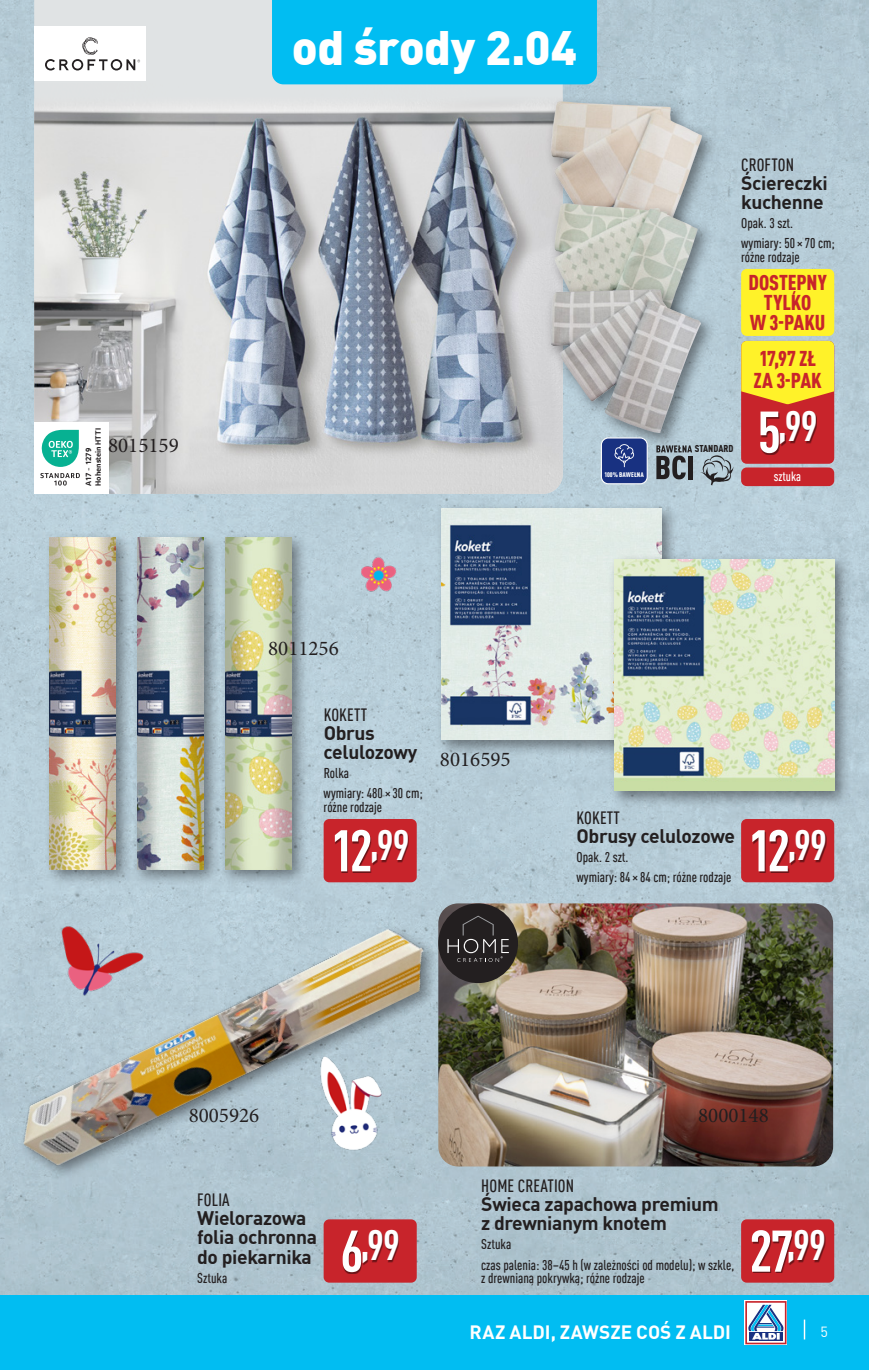
<style>
.page{position:relative;width:869px;height:1370px;background:#fff}
.page>*{position:absolute;margin:0;border:0;box-sizing:border-box;transform-origin:0 0}
.t1{font:700 condensed 57.75px "DIN Pro";color:#fff}
.t2{font:900 47.25px "DIN Pro";letter-spacing:-.01em;color:#fff}
.t3{font:700 condensed 42px "DIN Pro";color:#fff}
.t4{font:21px "Minion Pro";color:#231f20}
.t5{font:900 condensed 21px/19.9px "DIN Pro";letter-spacing:-.005em;color:#c8242b;text-align:center}
.t6{font:700 19.25px/19.2px "DIN Pro";letter-spacing:-.02em;color:#231f20}
.t7{font:700 18.9px "DIN Pro";letter-spacing:.005em;color:#fff}
.t8{font:500 condensed 17.5px "DIN Pro";letter-spacing:.01em;color:#231f20}
.t9{font:14.35px "DIN Pro";color:#fff}
.t10{font:500 condensed 14px/20.1px "DIN Pro";color:#231f20}
.t11{font:500 condensed 13.12px "DIN Pro";color:#fff}
.t12{font:900 condensed 9.8px "DIN Pro";color:#231f20}
.t13{font:700 8.05px/9.6px "Foco";color:#231f20}
.t14{font:900 condensed 6.65px "DIN Pro";letter-spacing:.005em;color:#fff}
.s1{font-size:57.75px}
.s2{font-size:40.25px}
</style>
<div class="page">
<img style="left:1px;top:0;width:867px;height:1295px">
<img style="left:0;top:0;width:1px;height:1369px">
<div style="left:34px;top:0;width:238px;height:83px;background:#e0e3e4"></div>
<img style="left:34px;top:83px;width:528px;height:411px">
<img style="left:438px;top:903px;width:394px;height:263px">
<div style="left:435px;top:502px;width:244px;height:255px;background:#231f20;opacity:.5"></div>
<img style="left:441px;top:509px;width:220px;height:230px">
<div style="left:608px;top:553px;width:243px;height:255px;background:#231f20;opacity:.5"></div>
<img style="left:614px;top:559px;width:220px;height:231px">
<div style="left:544px;top:95px;width:174px;height:173px;background:#231f20;opacity:.5"></div>
<img style="left:550px;top:101px;width:152px;height:96px">
<div style="left:548px;top:197px;width:166px;height:160px;background:#231f20;opacity:.5"></div>
<img style="left:554px;top:203px;width:143px;height:80px">
<img style="left:9px;top:919px;width:429px;height:257px">
<div style="left:44px;top:531px;width:89px;height:355px;background:#231f20;opacity:.5"></div>
<img style="left:50px;top:537px;width:65px;height:332px">
<div style="left:132px;top:531px;width:88px;height:355px;background:#231f20;opacity:.5"></div>
<img style="left:138px;top:537px;width:65px;height:332px">
<div style="left:219px;top:531px;width:89px;height:355px;background:#231f20;opacity:.5"></div>
<img style="left:226px;top:537px;width:65px;height:332px">
<div style="left:544px;top:283px;width:173px;height:166px;background:#231f20;opacity:.5"></div>
<img style="left:550px;top:289px;width:150px;height:144px">
<div style="left:323px;top:1219px;width:93px;height:63px;background:#c8242b;border-radius:6px"></div>
<div style="left:343px;top:1231px;width:56px;height:42px;background:#231f20;opacity:.55"></div>
<div style="left:740px;top:819px;width:93px;height:63px;background:#c8242b;border-radius:6px"></div>
<div style="left:752px;top:831px;width:74px;height:41px;background:#231f20;opacity:.55"></div>
<div style="left:740px;top:1219px;width:93px;height:63px;background:#c8242b;border-radius:6px"></div>
<div style="left:752px;top:1231px;width:73px;height:41px;background:#231f20;opacity:.55"></div>
<div style="left:323px;top:819px;width:93px;height:63px;background:#c8242b;border-radius:6px"></div>
<div style="left:335px;top:831px;width:73px;height:41px;background:#231f20;opacity:.55"></div>
<div style="left:34px;top:27px;width:112px;height:54px;background:#fff"></div>
<svg style="left:45px;top:37px;width:95px;height:33px"></svg>
<div style="left:438px;top:903px;width:80px;height:79px;background:#231f20;border-radius:50%"></div>
<svg style="left:447px;top:915px;width:61px;height:46px"></svg>
<div style="left:740px;top:269px;width:93px;height:67px;background:#fff229;border-radius:6px"></div>
<div style="left:740px;top:341px;width:93px;height:122px;background:#c8242b;border-radius:6px"></div>
<svg style="left:740px;top:341px;width:93px;height:63px;background:#f8dd2b"></svg>
<div style="left:760px;top:412px;width:56px;height:43px;background:#231f20;opacity:.55"></div>
<div style="left:740px;top:467px;width:93px;height:19px;background:#c8242b;border-radius:6px"></div>
<div style="left:34px;top:422px;width:75px;height:72px;background:#fff"></div>
<svg style="left:41px;top:430px;width:38px;height:37px"></svg>
<svg style="left:40px;top:473px;width:40px;height:12px"></svg>
<div style="left:688px;top:456px;width:5px;height:23px;background:#231f20"></div>
<svg style="left:656px;top:445px;width:35px;height:34px"></svg>
<svg style="left:699px;top:455px;width:34px;height:31px"></svg>
<div style="left:601px;top:438px;width:46px;height:45px;background:#183181;border-radius:7px"></div>
<div style="left:600px;top:437px;width:47px;height:47px;border:1px solid #fff;border-radius:7px"></div>
<svg style="left:614px;top:444px;width:19px;height:23px"></svg>
<img style="left:50px;top:924px;width:96px;height:73px">
<img style="left:309px;top:1052px;width:76px;height:104px">
<img style="left:360px;top:548px;width:38px;height:49px">
<div style="left:272px;top:0;width:324px;height:84px;background:#01bdf2"></div>
<div style="left:0;top:1295px;width:868px;height:74px;background:#01bdf2"></div>
<svg style="left:744px;top:1300px;width:43px;height:44px"></svg>
<svg style="left:745px;top:1300px;width:41px;height:43px;background:#a8aec7"></svg>
<svg style="left:803px;top:1319px;width:1px;height:20px"></svg>
<p class="t13" style="left:84px;top:486px;width:59px;rotate:-90deg">A17 - 1279<br>Hohenstein HTTI</p>
<h3 class="t4" style="left:108px;top:431px;width:72px">8015159</h3>
<h2 class="t2" style="left:292px;top:10px;width:286px">od środy 2.04</h2>
<p class="t14" style="left:604px;top:470px;width:41px">100% BAWEŁNA</p>
<p class="t8" style="left:740px;top:152px;width:54px">CROFTON</p>
<h3 class="t6" style="left:740px;top:172px;width:88px">Ściereczki kuchenne</h3>
<p class="t10" style="left:740px;top:212px;width:95px">Opak. 3 szt. wymiary: 50 × 70 cm;</p>
<p class="t10" style="left:740px;top:245px;width:60px">różne rodzaje</p>
<h3 class="t5" style="left:748px;top:271px;width:80px">DOSTĘPNY<br>TYLKO<br>W 3-PAKU</h3>
<h3 class="t5" style="left:753px;top:347px;width:70px;line-height:21px;text-align:left">17,97 ZŁ<br>ZA 3-PAK</h3>
<p class="t12" style="left:694px;top:441px;width:40px">STANDARD</p>
<h3 class="t3" style="left:757px;top:395px;width:61px"><span class="s1">5</span><span class="s2">,</span>99</h3>
<p class="t11" style="left:773px;top:467px;width:29px">sztuka</p>
<h3 class="t4" style="left:268px;top:634px;width:72px">8011256</h3>
<p class="t8" style="left:323px;top:702px;width:45px">KOKETT</p>
<h3 class="t6" style="left:323px;top:722px;width:95px">Obrus celulozowy</h3>
<p class="t10" style="left:323px;top:762px;width:101px">Rolka<br>wymiary: 480 × 30 cm;</p>
<p class="t10" style="left:323px;top:795px;width:60px">różne rodzaje</p>
<h1 class="t1" style="left:330px;top:808px;width:80px">12<sup>,</sup><sup>99</sup></h1>
<h3 class="t4" style="left:440px;top:745px;width:72px">8016595</h3>
<p class="t8" style="left:576px;top:805px;width:45px">KOKETT</p>
<h3 class="t6" style="left:576px;top:825px;width:160px">Obrusy celulozowe</h3>
<p class="t10" style="left:576px;top:846px;width:156px">Opak. 2 szt.<br>wymiary: 84 × 84 cm; różne rodzaje</p>
<h1 class="t1" style="left:748px;top:808px;width:80px">12<sup>,</sup><sup>99</sup></h1>
<h3 class="t4" style="left:189px;top:1100px;width:72px">8005926</h3>
<p class="t8" style="left:197px;top:1186px;width:34px">FOLIA</p>
<h3 class="t6" style="left:197px;top:1207px;width:121px">Wielorazowa folia ochronna do piekarnika</h3>
<p class="t10" style="left:197px;top:1266px;width:32px">Sztuka</p>
<h3 class="t3" style="left:340px;top:1214px;width:61px"><span class="s1">6</span><span class="s2">,</span>99</h3>
<h3 class="t4" style="left:697px;top:1100px;width:72px">8000148</h3>
<p class="t8" style="left:481px;top:1173px;width:94px">HOME CREATION</p>
<h3 class="t6" style="left:481px;top:1193px;width:239px">Świeca zapachowa premium z drewnianym knotem</h3>
<p class="t10" style="left:481px;top:1233px;width:254px">Sztuka<br>czas palenia: 38–45 h (w zależności od modelu); w szkle,</p>
<p class="t10" style="left:481px;top:1266px;width:165px">z drewnianą pokrywką; różne rodzaje</p>
<h1 class="t1" style="left:749px;top:1208px;width:78px">27<sup>,</sup><sup>99</sup></h1>
<h3 class="t7" style="left:469px;top:1317px;width:263px">RAZ ALDI, ZAWSZE COŚ Z ALDI</h3>
<p class="t9" style="left:812px;top:1320px;width:17px">2 35</p>
</div>
